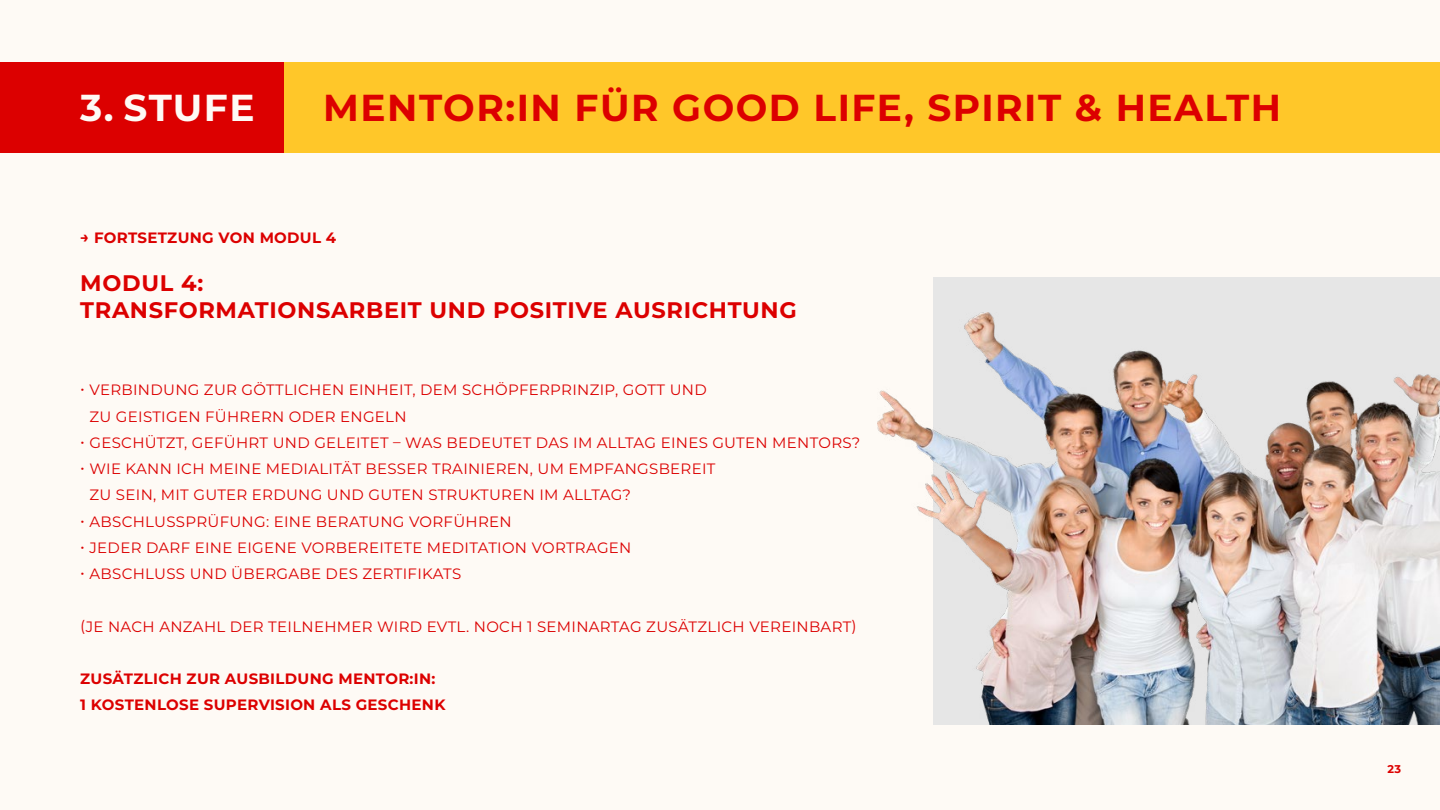
<style>
.page{position:relative;width:1440px;height:810px;background:#fefaf5}
.page>*{position:absolute;margin:0;border:0;box-sizing:border-box;transform-origin:0 0}
.t1{font:700 37.5px "Montserrat";letter-spacing:.04em;color:#dc0000}
.t2{font:700 37.5px "Montserrat";letter-spacing:.035em;color:#fefaf5}
.t3{font:700 22.5px/27px "Montserrat";letter-spacing:.03em;color:#dc0000}
.t4{font:15px/26.2px "Montserrat";letter-spacing:.02em;color:#dc0000}
.t5{font:700 15px/26.2px "Montserrat";letter-spacing:.02em;color:#dc0000}
.t6{font:700 11.25px "Montserrat";color:#dc0000}
</style>
<div class="page">
<div style="left:934px;top:277px;width:506px;height:447px;background:#e6e6e6"></div>
<div style="left:284px;top:62px;width:1156px;height:91px;background:#ffc729"></div>
<div style="left:0;top:62px;width:284px;height:91px;background:#dc0000"></div>
<img style="left:878px;top:313px;width:562px;height:411px">
<p class="t2" style="left:80px;top:81px;width:176px">3. STUFE</p>
<p class="t1" style="left:323px;top:81px;width:959px">MENTOR:IN FÜR GOOD LIFE, SPIRIT &amp; HEALTH</p>
<p class="t5" style="left:80px;top:223px;width:258px">→ FORTSETZUNG VON MODUL 4</p>
<p class="t3" style="left:80px;top:269px;width:718px">MODUL 4:<br>TRANSFORMATIONSARBEIT UND POSITIVE AUSRICHTUNG</p>
<p class="t4" style="left:90px;top:376px;width:619px;text-indent:-9px">• VERBINDUNG ZUR GÖTTLICHEN EINHEIT, DEM SCHÖPFERPRINZIP, GOTT UND<br>ZU GEISTIGEN FÜHRERN ODER ENGELN</p>
<p class="t4" style="left:80px;top:429px;width:781px">• GESCHÜTZT, GEFÜHRT UND GELEITET – WAS BEDEUTET DAS IM ALLTAG EINES GUTEN MENTORS?</p>
<p class="t4" style="left:90px;top:455px;width:628px;text-indent:-9px">• WIE KANN ICH MEINE MEDIALITÄT BESSER TRAINIEREN, UM EMPFANGSBEREIT<br>ZU SEIN, MIT GUTER ERDUNG UND GUTEN STRUKTUREN IM ALLTAG?</p>
<p class="t4" style="left:80px;top:508px;width:433px">• ABSCHLUSSPRÜFUNG: EINE BERATUNG VORFÜHREN</p>
<p class="t4" style="left:80px;top:534px;width:553px">• JEDER DARF EINE EIGENE VORBEREITETE MEDITATION VORTRAGEN</p>
<p class="t4" style="left:80px;top:560px;width:383px">• ABSCHLUSS UND ÜBERGABE DES ZERTIFIKATS</p>
<p class="t4" style="left:80px;top:613px;width:778px">(JE NACH ANZAHL DER TEILNEHMER WIRD EVTL. NOCH 1 SEMINARTAG ZUSÄTZLICH VEREINBART)</p>
<p class="t5" style="left:80px;top:665px;width:367px">ZUSÄTZLICH ZUR AUSBILDUNG MENTOR:IN:<br>1 KOSTENLOSE SUPERVISION ALS GESCHENK</p>
<p class="t6" style="left:1388px;top:760px;width:15px">23</p>
</div>
